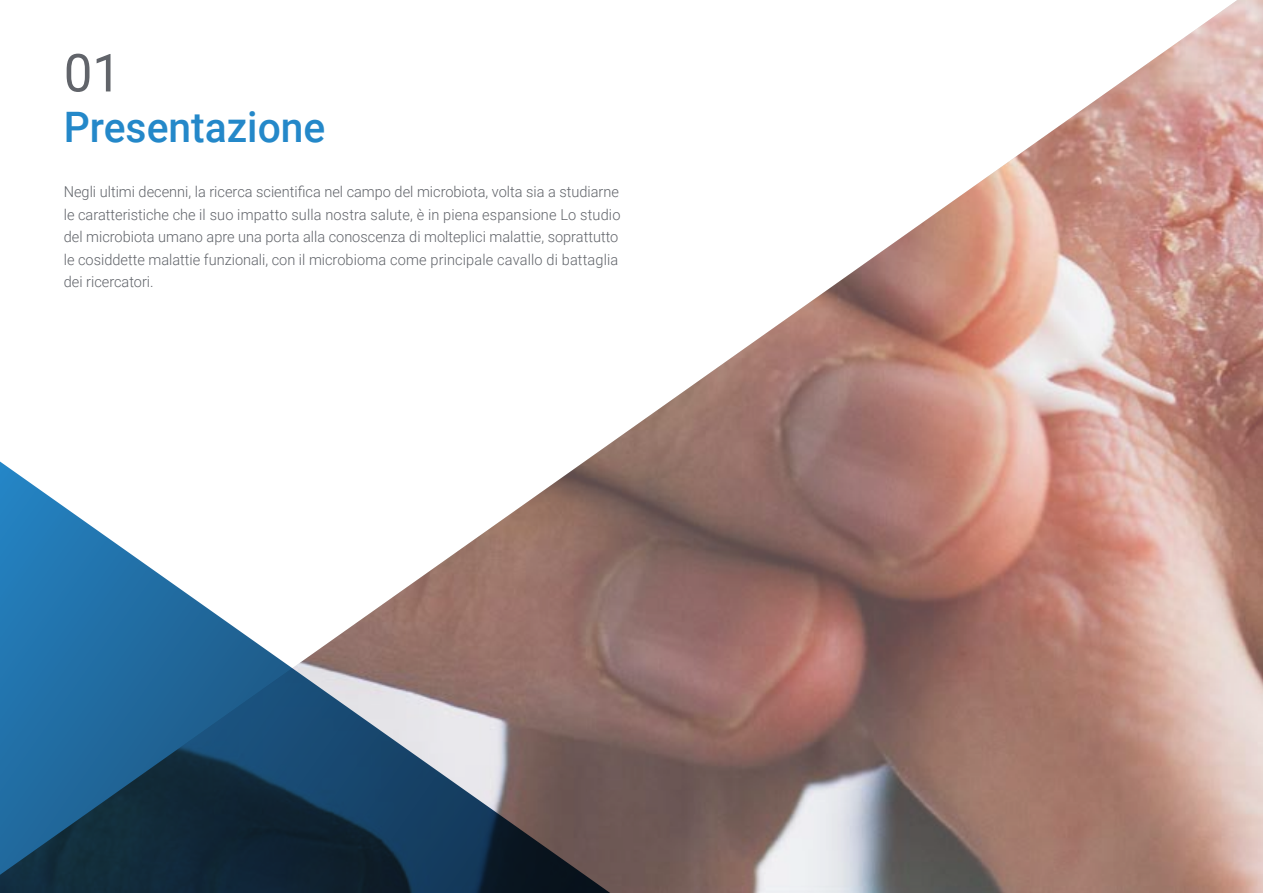
<style>
.page{position:relative;width:1263px;height:893px;background:#fff}
.page>*{position:absolute;margin:0;border:0;box-sizing:border-box;transform-origin:0 0}
.t1{font:52.5px "Roboto";color:#61646a}
.t2{font:500 42px "Roboto";color:#2488c9}
.t3{font:300 15px/22.5px "Roboto";color:#61646a}
</style>
<div class="page">
<img style="left:606px;top:0;width:657px;height:893px">
<svg style="left:0;top:446px;width:640px;height:447px"></svg>
<h1 class="t1" style="left:64px;top:36px;width:59px">01</h1>
<h2 class="t2" style="left:64px;top:98px;width:263px">Presentazione</h2>
<p class="t3" style="left:64px;top:180px;width:558px">Negli ultimi decenni, la ricerca scientifica nel campo del microbiota, volta sia a studiarne le caratteristiche che il suo impatto sulla nostra salute, è in piena espansione Lo studio del microbiota umano apre una porta alla conoscenza di molteplici malattie, soprattutto le cosiddette malattie funzionali, con il microbioma come principale cavallo di battaglia dei ricercatori.</p>
</div>
